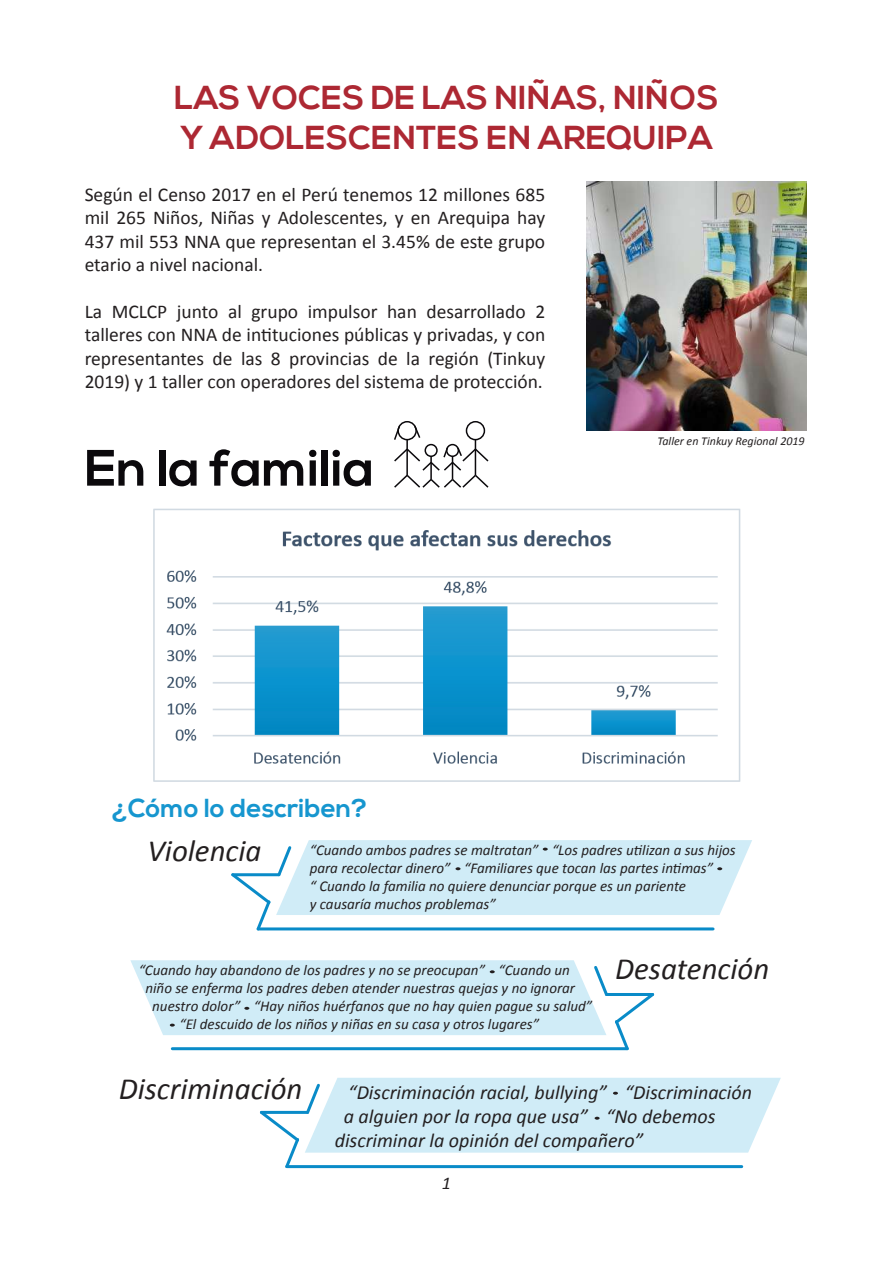
<style>
.page{position:relative;width:893px;height:1263px;background:#fff}
.page>*{position:absolute;margin:0;border:0;box-sizing:border-box;transform-origin:0 0}
.t1{font:700 51px "Nexa";color:#0b090c}
.t2{font:700 33.15px/39.8px "Nexa";color:#ad2833}
.t3{font:italic 30.9px "Calibri";color:#231f20}
.t4{font:700 26.1px "Nexa";color:#1696cf}
.t5{font:italic 19.95px "Calibri";color:#231f20}
.t6{font:19.5px/23.4px "Calibri";color:#231f20;text-align:justify}
.t7{font:italic 18px "Calibri";color:#231f20}
.t8{font:italic 15px/18px "Calibri";color:#231f20}
.t9{font:italic 12px "Calibri";color:#231f20}
</style>
<div class="page">
<img style="left:153px;top:508px;width:588px;height:274px">
<div style="left:397px;top:421px;width:20px;height:19px;border:2px solid #0b090c;border-radius:50%"></div>
<div style="left:466px;top:421px;width:19px;height:19px;border:2px solid #0b090c;border-radius:50%"></div>
<svg style="left:394px;top:424px;width:95px;height:64px"></svg>
<svg style="left:231px;top:840px;width:521px;height:91px"></svg>
<svg style="left:260px;top:1078px;width:521px;height:91px"></svg>
<svg style="left:130px;top:960px;width:525px;height:91px"></svg>
<img style="left:586px;top:181px;width:220px;height:249px">
<h2 class="t2" style="left:174px;top:79px;width:546px">LAS VOCES DE LAS NIÑAS, NIÑOS<br>Y ADOLESCENTES EN AREQUIPA</h2>
<h3 class="t6" style="left:85px;top:183px;width:462px">Según el Censo 2017 en el Perú tenemos 12 millones 685 mil 265 Niños, Niñas y Adolescentes, y en Arequipa hay 437 mil 553 NNA que representan el 3.45% de este grupo etario a nivel nacional.</h3>
<h3 class="t6" style="left:85px;top:300px;width:462px">La MCLCP junto al grupo impulsor han desarrollado 2 talleres con NNA de intituciones públicas y privadas, y con representantes de las 8 provincias de la región (Tinkuy 2019) y 1 taller con operadores del sistema de protección.</h3>
<h1 class="t1" style="left:85px;top:439px;width:291px">En la familia</h1>
<h3 class="t4" style="left:112px;top:793px;width:257px">¿Cómo lo describen?</h3>
<p class="t9" style="left:658px;top:432px;width:149px">Taller en Tinkuy Regional 2019</p>
<h3 class="t3" style="left:147px;top:830px;width:116px">Violencia</h3>
<p class="t8" style="left:310px;top:840px;width:428px">“Cuando ambos padres se maltratan” “Los padres utilizan a sus hijos para recolectar dinero” “Familiares que tocan las partes intimas”<br>“ Cuando la familia no quiere denunciar porque es un pariente<br>y causaría muchos problemas”</p>
<p class="t8" style="left:139px;top:960px;width:433px">“Cuando hay abandono de los padres y no se preocupan” “Cuando un</p>
<p class="t8" style="left:145px;top:978px;width:431px">niño se enferma los padres deben atender nuestras quejas y no ignorar</p>
<p class="t8" style="left:152px;top:996px;width:441px">nuestro dolor” “Hay niños huérfanos que no hay quien pague su salud”</p>
<p class="t8" style="left:179px;top:1014px;width:361px">“El descuido de los niños y niñas en su casa y otros lugares”</p>
<h3 class="t3" style="left:615px;top:948px;width:156px">Desatención</h3>
<h3 class="t3" style="left:119px;top:1067px;width:185px">Discriminación</h3>
<h3 class="t5" style="left:348px;top:1078px;width:405px">“Discriminación racial, bullying” “Discriminación</h3>
<h3 class="t5" style="left:344px;top:1102px;width:373px">a alguien por la ropa que usa” “No debemos</h3>
<h3 class="t5" style="left:335px;top:1126px;width:310px">discriminar la opinión del compañero”</h3>
<p class="t7" style="left:442px;top:1170px;width:11px">1</p>
</div>
